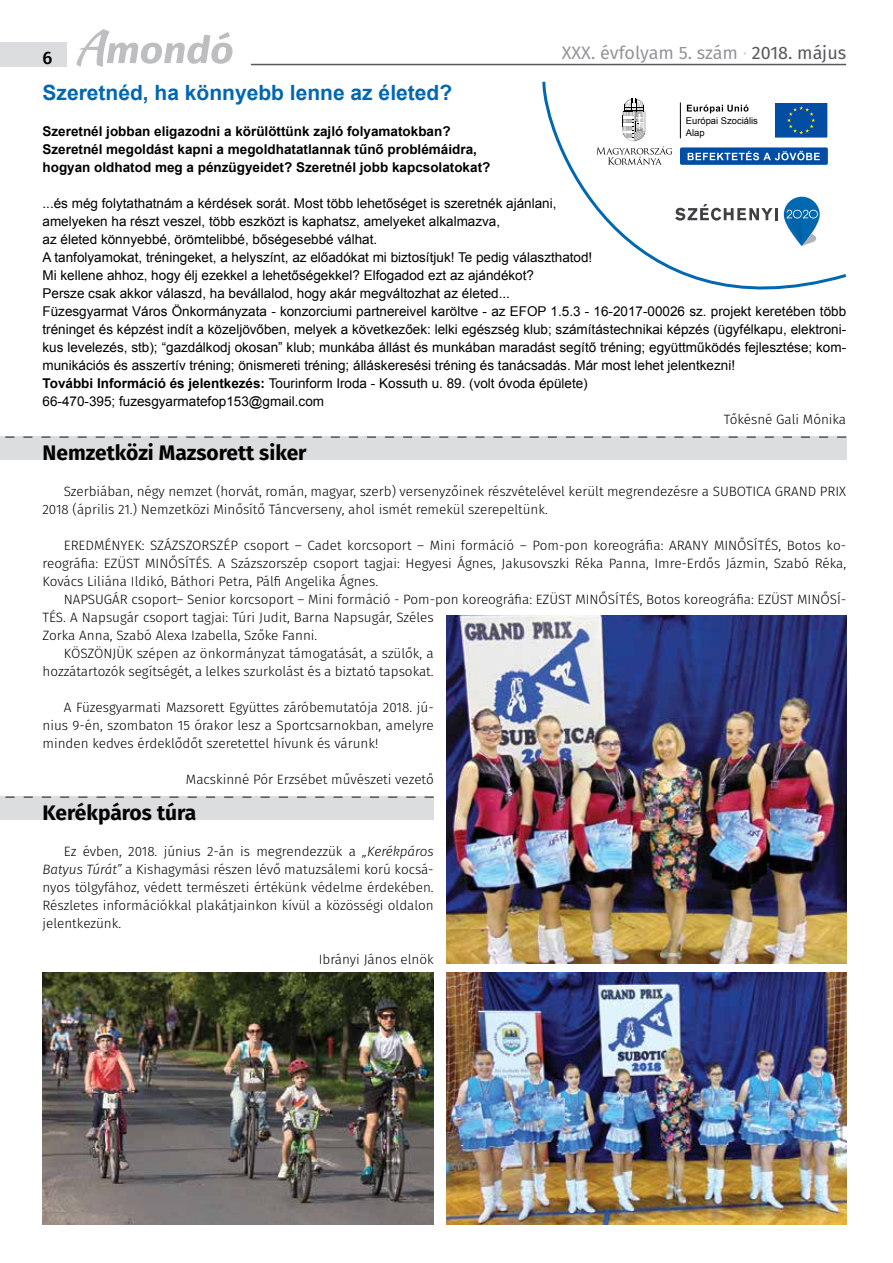
<style>
.page{position:relative;width:893px;height:1263px;background:#fff}
.page>*{position:absolute;margin:0;border:0;box-sizing:border-box;transform-origin:0 0}
.t1{font:700 21px "Fira Sans";color:#000}
.t2{font:700 21px "Arial";color:#0067b1}
.t3{font:18px "Fira Sans";color:#939598}
.t4{font:500 18px "Fira Sans";color:#000}
.t5{font:300 13.5px/18px "Fira Sans";color:#000;text-align:justify}
.t6{font:13.5px/18px "Arial";color:#000}
.t7{font:700 13.5px/18px "Arial";color:#000}
.t8{font:9.45px/12.5px "Arial";color:#000}
.s1{color:#d1d3d4}
.s2{color:#58595b}
.s3{font-weight:700}
.s4{font-style:italic}
</style>
<div class="page">
<div style="left:0;top:43px;width:66px;height:24px;background:#dcddde"></div>
<svg style="left:77px;top:29px;width:156px;height:38px"></svg>
<hr style="left:251px;top:64px;width:595px;height:1px;background:#58595b">
<svg style="left:542px;top:81px;width:305px;height:209px"></svg>
<svg style="left:784px;top:197px;width:36px;height:49px"></svg>
<svg style="left:675px;top:204px;width:103px;height:17px"></svg>
<hr style="left:680px;top:103px;width:1px;height:35px;background:#000">
<svg style="left:774px;top:102px;width:54px;height:36px;background:#1b5ea3"></svg>
<svg style="left:687px;top:105px;width:61px;height:8px"></svg>
<svg style="left:596px;top:99px;width:76px;height:66px"></svg>
<svg style="left:684px;top:151px;width:140px;height:10px"></svg>
<div style="left:680px;top:147px;width:148px;height:18px;border:3px solid #034ea2"></div>
<svg style="left:688px;top:151px;width:132px;height:9px"></svg>
<img style="left:446px;top:973px;width:400px;height:252px">
<img style="left:43px;top:973px;width:391px;height:252px">
<img style="left:446px;top:615px;width:400px;height:349px">
<div style="left:0;top:436px;width:846px;height:24px;background:#dcddde"></div>
<svg style="left:5px;top:436px;width:841px;height:2px"></svg>
<div style="left:0;top:796px;width:434px;height:24px;background:#dcddde"></div>
<svg style="left:5px;top:796px;width:429px;height:2px"></svg>
<h2 class="t4" style="left:43px;top:43px;width:11px">6</h2>
<h2 class="t3" style="left:562px;top:39px;width:286px">XXX. évfolyam 5. szám <span class="s1">·</span> <span class="s2">2018. május</span></h2>
<h1 class="t2" style="left:43px;top:78px;width:411px">Szeretnéd, ha könnyebb lenne az életed?</h1>
<p class="t7" style="left:43px;top:122px;width:449px">Szeretnél jobban eligazodni a körülöttünk zajló folyamatokban?<br>Szeretnél megoldást kapni a megoldhatatlannak tűnő problémáidra, hogyan oldhatod meg a pénzügyeidet? Szeretnél jobb kapcsolatokat?</p>
<p class="t6" style="left:43px;top:194px;width:805px">...és még folytathatnám a kérdések sorát. Most több lehetőséget is szeretnék ajánlani,<br>amelyeken ha részt veszel, több eszközt is kaphatsz, amelyeket alkalmazva,<br>az életed könnyebbé, örömtelibbé, bőségesebbé válhat.<br>A tanfolyamokat, tréningeket, a helyszínt, az előadókat mi biztosítjuk! Te pedig választhatod!<br>Mi kellene ahhoz, hogy élj ezekkel a lehetőségekkel? Elfogadod ezt az ajándékot?<br>Persze csak akkor válaszd, ha bevállalod, hogy akár megváltozhat az életed...<br>Füzesgyarmat Város Önkormányzata - konzorciumi partnereivel karöltve - az EFOP 1.5.3 - 16-2017-00026 sz. projekt keretében több tréninget és képzést indít a közeljövőben, melyek a következőek: lelki egészség klub; számítástechnikai képzés (ügyfélkapu, elektroni&shy;kus levelezés, stb); “gazdálkodj okosan” klub; munkába állást és munkában maradást segítő tréning; együttműködés fejlesztése; kom&shy;munikációs és asszertív tréning; önismereti tréning; álláskeresési tréning és tanácsadás. Már most lehet jelentkezni!<br><span class="s3">További Információ és jelentkezés:</span> Tourinform Iroda - Kossuth u. 89. (volt óvoda épülete)<br>66-470-395; fuzesgyarmatefop153@gmail.com</p>
<p class="t5" style="left:724px;top:410px;width:124px">Tőkésné Gali Mónika</p>
<p class="t8" style="left:686px;top:114px;width:74px">Európai Szociális<br>Alap</p>
<h1 class="t1" style="left:43px;top:435px;width:266px">Nemzetközi Mazsorett siker</h1>
<p class="t5" style="left:43px;top:482px;width:805px;text-indent:21px">Szerbiában, négy nemzet (horvát, román, magyar, szerb) versenyzőinek részvételével került megrendezésre a SUBOTICA GRAND PRIX<br>2018 (április 21.) Nemzetközi Minősítő Táncverseny, ahol ismét remekül szerepeltünk.</p>
<p class="t5" style="left:43px;top:536px;width:805px;text-indent:21px">EREDMÉNYEK: SZÁZSZORSZÉP csoport – Cadet korcsoport – Mini formáció – Pom-pon koreográfia: ARANY MINŐSÍTÉS, Botos ko&shy;reográfia: EZÜST MINŐSÍTÉS. A Százszorszép csoport tagjai: Hegyesi Ágnes, Jakusovszki Réka Panna, Imre-Erdős Jázmin, Szabó Réka, Kovács Liliána Ildikó, Báthori Petra, Pálfi Angelika Ágnes.</p>
<p class="t5" style="left:64px;top:590px;width:784px">NAPSUGÁR csoport– Senior korcsoport – Mini formáció - Pom-pon koreográfia: EZÜST MINŐSÍTÉS, Botos koreográfia: EZÜST MINŐSÍ-</p>
<p class="t5" style="left:43px;top:608px;width:393px">TÉS. A Napsugár csoport tagjai: Túri Judit, Barna Napsugár, Széles</p>
<p class="t5" style="left:43px;top:626px;width:276px">Zorka Anna, Szabó Alexa Izabella, Szőke Fanni.</p>
<p class="t5" style="left:64px;top:644px;width:371px">KÖSZÖNJÜK szépen az önkormányzat támogatását, a szülők, a</p>
<p class="t5" style="left:43px;top:662px;width:393px">hozzátartozók segítségét, a lelkes szurkolást és a biztató tapsokat.</p>
<p class="t5" style="left:43px;top:698px;width:393px;text-indent:21px">A Füzesgyarmati Mazsorett Együttes záróbemutatója 2018. jú&shy;nius 9-én, szombaton 15 órakor lesz a Sportcsarnokban, amelyre minden kedves érdeklődőt szeretettel hívunk és várunk!</p>
<p class="t5" style="left:186px;top:770px;width:249px">Macskinné Pór Erzsébet művészeti vezető</p>
<h1 class="t1" style="left:43px;top:795px;width:155px">Kerékpáros túra</h1>
<p class="t5" style="left:43px;top:842px;width:393px;text-indent:21px">Ez évben, 2018. június 2-án is megrendezzük a <span class="s4">„Kerékpáros Batyus Túrát”</span> a Kishagymási részen lévő matuzsálemi korú kocsá&shy;nyos tölgyfához, védett természeti értékünk védelme érdekében.<br>Részletes információkkal plakátjainkon kívül a közösségi oldalon jelentkezünk.</p>
<p class="t5" style="left:319px;top:950px;width:116px">Ibrányi János elnök</p>
</div>
